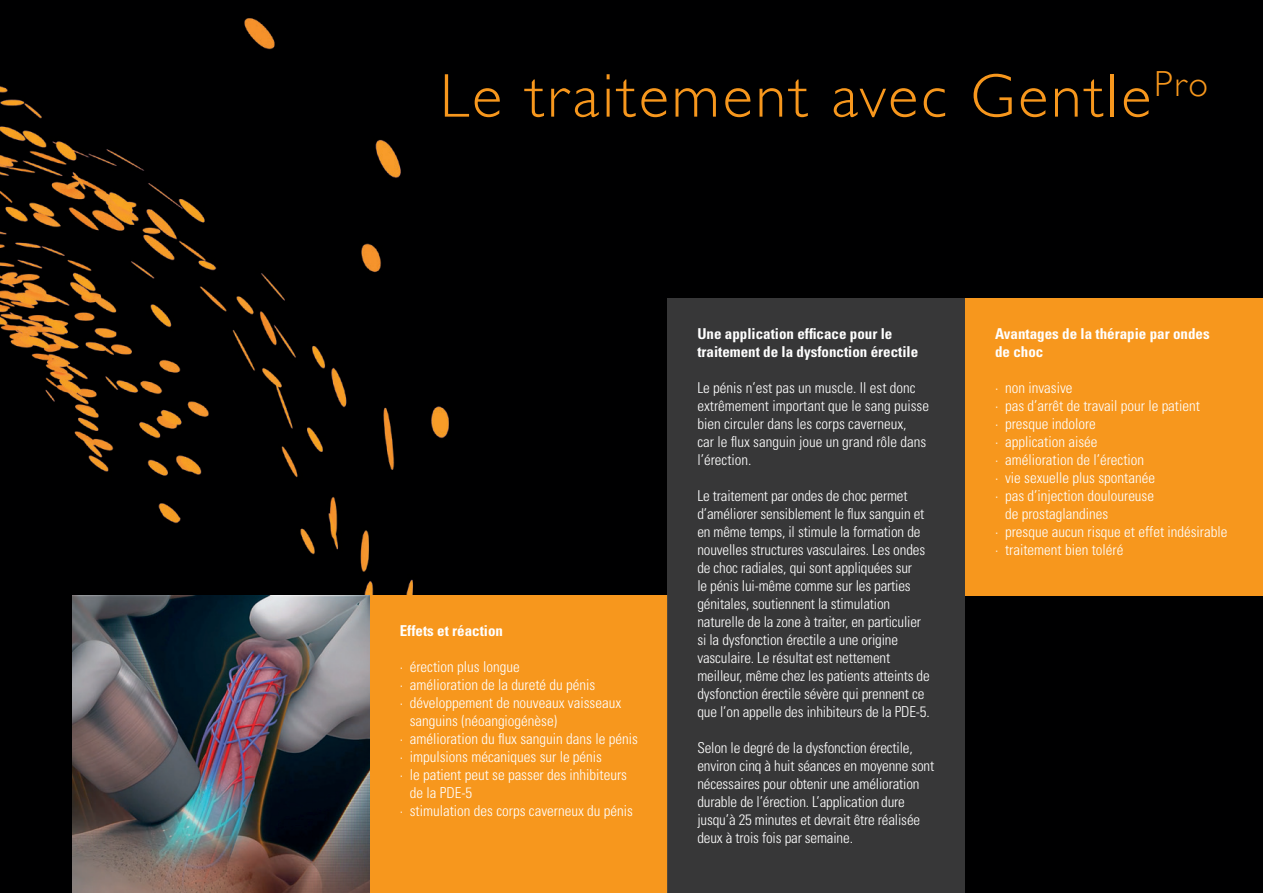
<style>
.page{position:relative;width:1263px;height:893px;background:#000001}
.page>*{position:absolute;margin:0;border:0;box-sizing:border-box;transform-origin:0 0}
.t1{font:300 62.1px "Gill Sans";letter-spacing:.05em;color:#f7971d}
.t2{font:300 condensed 15px/18px "Univers LT Std";letter-spacing:-.01em;color:#fff}
.t3{font:700 condensed 15px/18px "Univers LT Std";color:#fff}
</style>
<div class="page">
<img style="left:0;top:18px;width:519px;height:578px">
<div style="left:965px;top:298px;width:298px;height:298px;background:#f7971d"></div>
<div style="left:370px;top:596px;width:298px;height:297px;background:#f7971d"></div>
<img style="left:72px;top:596px;width:298px;height:297px">
<div style="left:668px;top:298px;width:297px;height:595px;background:#373738"></div>
<h1 class="t1" style="left:440px;top:70px;width:769px">Le traitement avec Gentle<sup>Pro</sup></h1>
<p class="t3" style="left:400px;top:623px;width:105px">Effets et réaction</p>
<p class="t2" style="left:400px;top:658px;width:121px">· érection plus longue</p>
<p class="t2" style="left:400px;top:676px;width:197px">· amélioration de la dureté du pénis</p>
<p class="t2" style="left:400px;top:694px;width:223px">· développement de nouveaux vaisseaux</p>
<p class="t2" style="left:410px;top:712px;width:149px">sanguins (néoangiogénèse)</p>
<p class="t2" style="left:400px;top:730px;width:240px">· amélioration du flux sanguin dans le pénis</p>
<p class="t2" style="left:400px;top:748px;width:204px">· impulsions mécaniques sur le pénis</p>
<p class="t2" style="left:400px;top:766px;width:229px">· le patient peut se passer des inhibiteurs</p>
<p class="t2" style="left:410px;top:784px;width:64px">de la PDE-5</p>
<p class="t2" style="left:400px;top:802px;width:235px">· stimulation des corps caverneux du pénis</p>
<p class="t3" style="left:697px;top:326px;width:222px">Une application efficace pour le traitement de la dysfonction érectile</p>
<p class="t2" style="left:697px;top:379px;width:233px">Le pénis n’est pas un muscle. Il est donc extrêmement important que le sang puisse bien circuler dans les corps caverneux,<br>car le flux sanguin joue un grand rôle dans l’érection.</p>
<p class="t2" style="left:697px;top:487px;width:234px">Le traitement par ondes de choc permet d’améliorer sensiblement le flux sanguin et en même temps, il stimule la formation de nouvelles structures vasculaires. Les ondes de choc radiales, qui sont appliquées sur<br>le pénis lui-même comme sur les parties génitales, soutiennent la stimulation naturelle de la zone à traiter, en particulier si la dysfonction érectile a une origine vasculaire. Le résultat est nettement meilleur, même chez les patients atteints de dysfonction érectile sévère qui prennent ce que l’on appelle des inhibiteurs de la PDE-5.</p>
<p class="t2" style="left:697px;top:739px;width:238px">Selon le degré de la dysfonction érectile, environ cinq à huit séances en moyenne sont nécessaires pour obtenir une amélioration durable de l’érection. L’application dure jusqu’à 25 minutes et devrait être réalisée deux à trois fois par semaine.</p>
<p class="t3" style="left:995px;top:326px;width:216px">Avantages de la thérapie par ondes de choc</p>
<p class="t2" style="left:995px;top:379px;width:79px">· non invasive</p>
<p class="t2" style="left:995px;top:397px;width:206px">· pas d’arrêt de travail pour le patient</p>
<p class="t2" style="left:995px;top:415px;width:102px">· presque indolore</p>
<p class="t2" style="left:995px;top:433px;width:104px">· application aisée</p>
<p class="t2" style="left:995px;top:451px;width:151px">· amélioration de l’érection</p>
<p class="t2" style="left:995px;top:469px;width:161px">· vie sexuelle plus spontanée</p>
<p class="t2" style="left:995px;top:487px;width:161px">· pas d’injection douloureuse</p>
<p class="t2" style="left:1005px;top:505px;width:105px">de prostaglandines</p>
<p class="t2" style="left:995px;top:523px;width:234px">· presque aucun risque et effet indésirable</p>
<p class="t2" style="left:995px;top:541px;width:130px">· traitement bien toléré</p>
</div>
